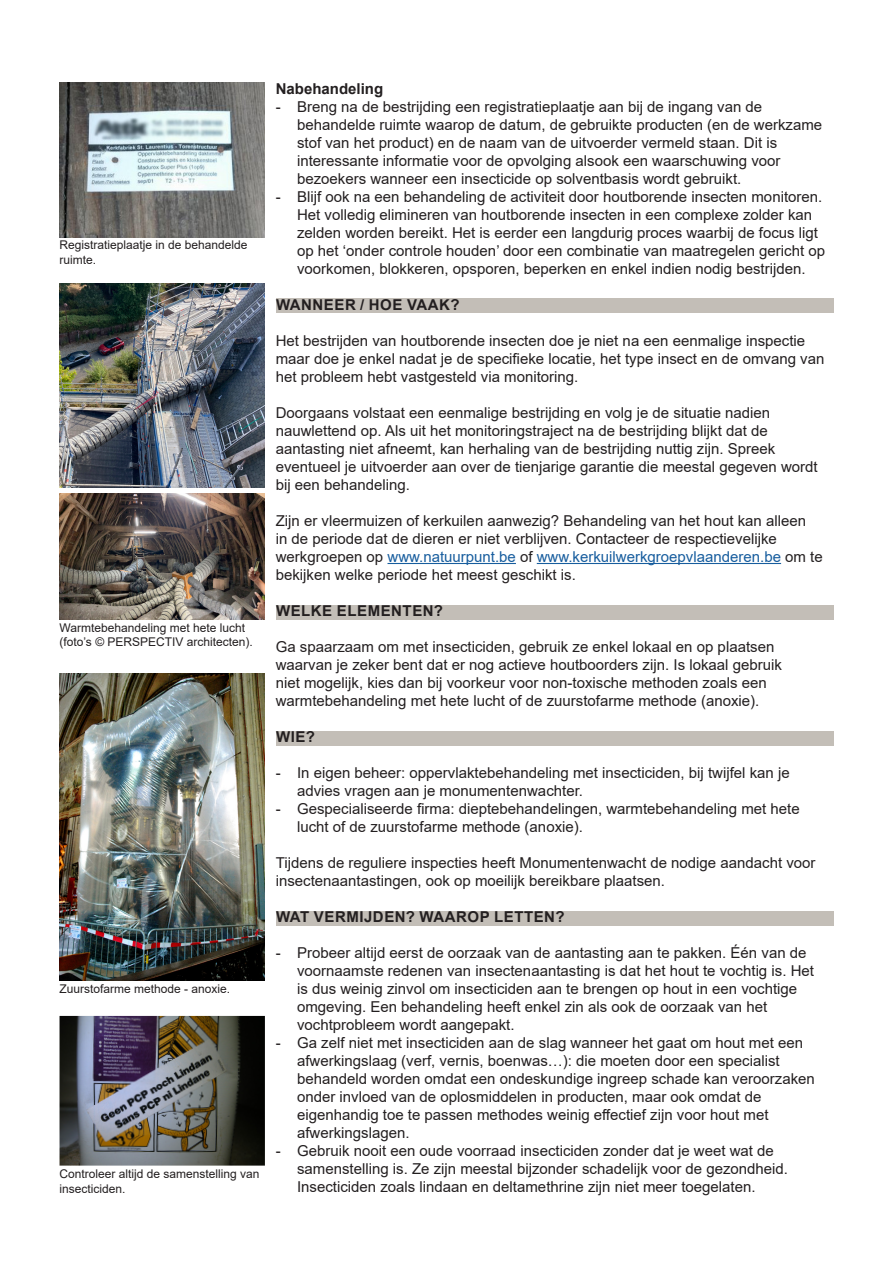
<style>
.page{position:relative;width:893px;height:1263px;background:#fff}
.page>*{position:absolute;margin:0;border:0;box-sizing:border-box;transform-origin:0 0}
.Corpus_tekst{font:15px/18px "Arial";color:#231f20}
.Tussentitel_grijze_blokjes{font:700 15px "Arial";letter-spacing:.035em;color:#231f20}
.Corpus_tussentiteltje{font:700 15px "Arial";color:#231f20}
.Bijschrift{font:12px/14.4px "Arial";color:#231f20}
.s1{color:#175d9e}
</style>
<div class="page">
<img style="left:60px;top:83px;width:205px;height:154px">
<img style="left:60px;top:494px;width:205px;height:126px">
<img style="left:60px;top:673px;width:205px;height:307px">
<div style="left:276px;top:299px;width:557px;height:14px;background:#c3beb7"></div>
<hr style="left:387px;top:563px;width:129px;height:1px;background:#175d9e">
<hr style="left:537px;top:563px;width:244px;height:1px;background:#175d9e">
<div style="left:276px;top:605px;width:557px;height:14px;background:#c3beb7"></div>
<div style="left:276px;top:731px;width:557px;height:14px;background:#c3beb7"></div>
<div style="left:276px;top:911px;width:557px;height:14px;background:#c3beb7"></div>
<img style="left:60px;top:284px;width:205px;height:204px">
<img style="left:60px;top:1016px;width:205px;height:149px">
<p class="Bijschrift" style="left:60px;top:238px;width:190px">Registratieplaatje in de behandelde ruimte.</p>
<p class="Bijschrift" style="left:60px;top:620px;width:195px">Warmtebehandeling met hete lucht (foto’s © PERSPECTIV architecten).</p>
<p class="Bijschrift" style="left:60px;top:981px;width:172px">Zuurstofarme methode - anoxie.</p>
<p class="Bijschrift" style="left:60px;top:1167px;width:202px">Controleer altijd de samenstelling van insecticiden.</p>
<p class="Corpus_tussentiteltje" style="left:276px;top:78px;width:109px">Nabehandeling</p>
<p class="Corpus_tekst" style="left:297px;top:97px;width:527px;text-indent:-21px">- Breng na de bestrijding een registratieplaatje aan bij de ingang van de behandelde ruimte waarop de datum, de gebruikte producten (en de werkzame stof van het product) en de naam van de uitvoerder vermeld staan. Dit is interessante informatie voor de opvolging alsook een waarschuwing voor bezoekers wanneer een insecticide op solventbasis wordt gebruikt.</p>
<p class="Corpus_tekst" style="left:297px;top:187px;width:530px;text-indent:-21px">- Blijf ook na een behandeling de activiteit door houtborende insecten monitoren.<br>Het volledig elimineren van houtborende insecten in een complexe zolder kan zelden worden bereikt. Het is eerder een langdurig proces waarbij de focus ligt op het ‘onder controle houden’ door een combinatie van maatregelen gericht op voorkomen, blokkeren, opsporen, beperken en enkel indien nodig bestrijden.</p>
<p class="Tussentitel_grijze_blokjes" style="left:276px;top:294px;width:185px">WANNEER / HOE VAAK?</p>
<p class="Corpus_tekst" style="left:276px;top:331px;width:550px">Het bestrijden van houtborende insecten doe je niet na een eenmalige inspectie maar doe je enkel nadat je de specifieke locatie, het type insect en de omvang van het probleem hebt vastgesteld via monitoring.</p>
<p class="Corpus_tekst" style="left:276px;top:403px;width:543px">Doorgaans volstaat een eenmalige bestrijding en volg je de situatie nadien nauwlettend op. Als uit het monitoringstraject na de bestrijding blijkt dat de aantasting niet afneemt, kan herhaling van de bestrijding nuttig zijn. Spreek eventueel je uitvoerder aan over de tienjarige garantie die meestal gegeven wordt bij een behandeling.</p>
<p class="Corpus_tekst" style="left:276px;top:511px;width:548px">Zijn er vleermuizen of kerkuilen aanwezig? Behandeling van het hout kan alleen<br>in de periode dat de dieren er niet verblijven. Contacteer de respectievelijke werkgroepen op <span class="s1">www.natuurpunt.be</span> of <span class="s1">www.kerkuilwerkgroepvlaanderen.be</span> om te bekijken welke periode het meest geschikt is.</p>
<p class="Tussentitel_grijze_blokjes" style="left:276px;top:600px;width:169px">WELKE ELEMENTEN?</p>
<p class="Corpus_tekst" style="left:276px;top:637px;width:508px">Ga spaarzaam om met insecticiden, gebruik ze enkel lokaal en op plaatsen waarvan je zeker bent dat er nog actieve houtboorders zijn. Is lokaal gebruik niet mogelijk, kies dan bij voorkeur voor non-toxische methoden zoals een warmtebehandeling met hete lucht of de zuurstofarme methode (anoxie).</p>
<p class="Tussentitel_grijze_blokjes" style="left:276px;top:726px;width:40px">WIE?</p>
<p class="Corpus_tekst" style="left:297px;top:763px;width:494px;text-indent:-21px">- In eigen beheer: oppervlaktebehandeling met insecticiden, bij twijfel kan je advies vragen aan je monumentenwachter.</p>
<p class="Corpus_tekst" style="left:297px;top:799px;width:504px;text-indent:-21px">- Gespecialiseerde firma: dieptebehandelingen, warmtebehandeling met hete lucht of de zuurstofarme methode (anoxie).</p>
<p class="Corpus_tekst" style="left:276px;top:853px;width:541px">Tijdens de reguliere inspecties heeft Monumentenwacht de nodige aandacht voor insectenaantastingen, ook op moeilijk bereikbare plaatsen.</p>
<p class="Tussentitel_grijze_blokjes" style="left:276px;top:906px;width:290px">WAT VERMIJDEN? WAAROP LETTEN?</p>
<p class="Corpus_tekst" style="left:297px;top:943px;width:518px;text-indent:-21px">- Probeer altijd eerst de oorzaak van de aantasting aan te pakken. Één van de voornaamste redenen van insectenaantasting is dat het hout te vochtig is. Het is dus weinig zinvol om insecticiden aan te brengen op hout in een vochtige omgeving. Een behandeling heeft enkel zin als ook de oorzaak van het vochtprobleem wordt aangepakt.</p>
<p class="Corpus_tekst" style="left:297px;top:1033px;width:519px;text-indent:-21px">- Ga zelf niet met insecticiden aan de slag wanneer het gaat om hout met een afwerkingslaag (verf, vernis, boenwas…): die moeten door een specialist behandeld worden omdat een ondeskundige ingreep schade kan veroorzaken onder invloed van de oplosmiddelen in producten, maar ook omdat de eigenhandig toe te passen methodes weinig effectief zijn voor hout met afwerkingslagen.</p>
<p class="Corpus_tekst" style="left:297px;top:1141px;width:493px;text-indent:-21px">- Gebruik nooit een oude voorraad insecticiden zonder dat je weet wat de samenstelling is. Ze zijn meestal bijzonder schadelijk voor de gezondheid.<br>Insecticiden zoals lindaan en deltamethrine zijn niet meer toegelaten.</p>
</div>
